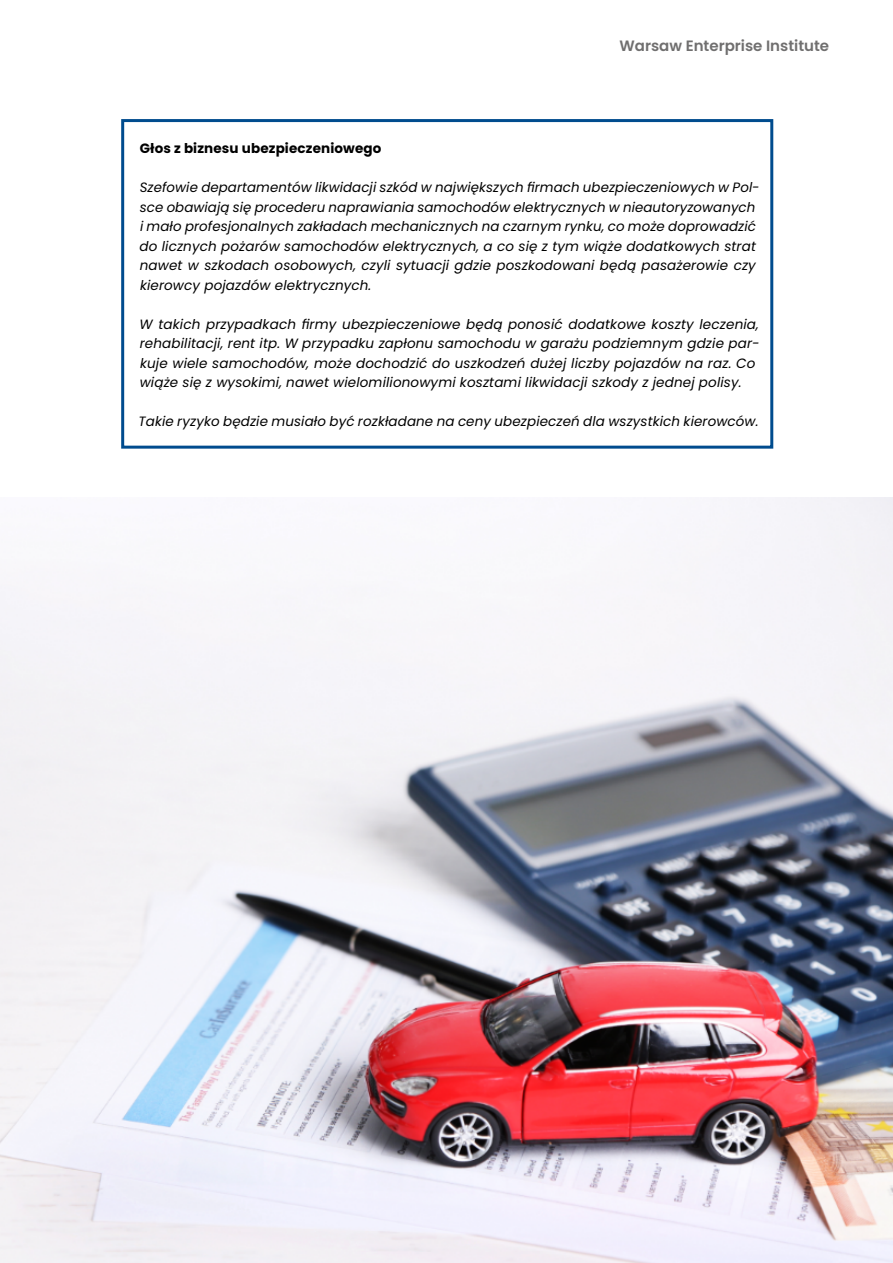
<style>
.page{position:relative;width:893px;height:1263px;background:#fff}
.page>*{position:absolute;margin:0;border:0;box-sizing:border-box;transform-origin:0 0}
.t1{font:600 15px "Poppins";color:#706f6f}
.t2{font:italic 13.5px/19.5px "Poppins";letter-spacing:.01em;color:#000}
.t3{font:700 13.5px "Poppins";letter-spacing:.01em;color:#000}
</style>
<div class="page">
<div style="left:121px;top:119px;width:652px;height:330px;border:3px solid #004c8e"></div>
<img style="left:0;top:497px;width:893px;height:766px">
<p class="t1" style="left:619px;top:37px;width:211px">Warsaw Enterprise Institute</p>
<p class="t3" style="left:140px;top:141px;width:243px">Głos z biznesu ubezpieczeniowego</p>
<p class="t2" style="left:139px;top:178px;width:622px">Szefowie departamentów likwidacji szkód w największych firmach ubezpieczeniowych w Pol&shy;sce obawiają się procederu naprawiania samochodów elektrycznych w nieautoryzowanych i mało profesjonalnych zakładach mechanicznych na czarnym rynku, co może doprowadzić do licznych pożarów samochodów elektrycznych, a co się z tym wiąże dodatkowych strat nawet w szkodach osobowych, czyli sytuacji gdzie poszkodowani będą pasażerowie czy kierowcy pojazdów elektrycznych.</p>
<p class="t2" style="left:139px;top:314px;width:622px">W takich przypadkach firmy ubezpieczeniowe będą ponosić dodatkowe koszty leczenia, rehabilitacji, rent itp. W przypadku zapłonu samochodu w garażu podziemnym gdzie par&shy;kuje wiele samochodów, może dochodzić do uszkodzeń dużej liczby pojazdów na raz. Co wiąże się z wysokimi, nawet wielomilionowymi kosztami likwidacji szkody z jednej polisy.</p>
<p class="t2" style="left:138px;top:412px;width:622px">Takie ryzyko będzie musiało być rozkładane na ceny ubezpieczeń dla wszystkich kierowców.</p>
</div>
